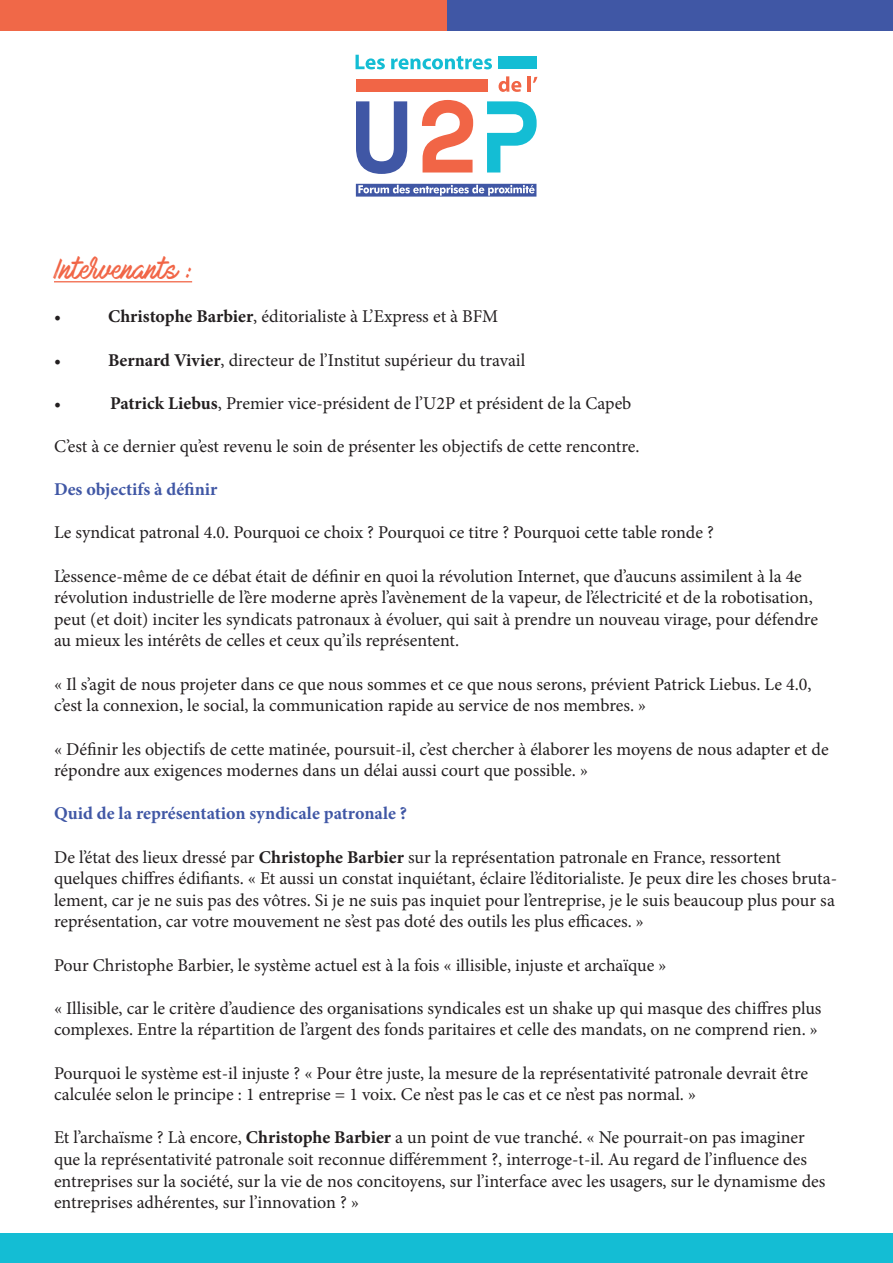
<style>
.page{position:relative;width:893px;height:1263px;background:#fff}
.page>*{position:absolute;margin:0;border:0;box-sizing:border-box;transform-origin:0 0}
.t1{font:25.5px "Mark My Words";color:#f16546}
.t2{font:18px/21.6px "Minion Pro";color:#231f20}
.t3{font:700 18px "Minion Pro";color:#4057a5}
.s1{font-weight:700}
</style>
<div class="page">
<svg style="left:422px;top:100px;width:51px;height:72px"></svg>
<svg style="left:356px;top:101px;width:51px;height:73px"></svg>
<svg style="left:487px;top:101px;width:50px;height:71px"></svg>
<div style="left:498px;top:56px;width:39px;height:13px;background:#14bdd4"></div>
<div style="left:356px;top:79px;width:131px;height:13px;background:#f16546"></div>
<svg style="left:356px;top:55px;width:29px;height:14px"></svg>
<svg style="left:391px;top:56px;width:101px;height:13px"></svg>
<svg style="left:356px;top:184px;width:180px;height:13px;background:#7787be"></svg>
<svg style="left:499px;top:76px;width:22px;height:16px"></svg>
<hr style="left:528px;top:76px;width:3px;height:16px;background:#f16546">
<svg style="left:533px;top:77px;width:4px;height:6px"></svg>
<hr style="left:54px;top:281px;width:138px;height:1px;background:#f16546">
<div style="left:446px;top:0;width:447px;height:30px;background:#4057a5"></div>
<div style="left:0;top:0;width:446px;height:30px;background:#f06848"></div>
<div style="left:0;top:1233px;width:893px;height:30px;background:#14bdd4"></div>
<h1 class="t1" style="left:54px;top:255px;width:140px">Intervenants :</h1>
<p class="t2" style="left:54px;top:306px;width:9px">•</p>
<p class="t2" style="left:108px;top:306px;width:392px"><span class="s1">Christophe Barbier</span>, éditorialiste à L’Express et à BFM</p>
<p class="t2" style="left:54px;top:349px;width:9px">•</p>
<p class="t2" style="left:108px;top:349px;width:419px"><span class="s1">Bernard Vivier</span>, directeur de l’Institut supérieur du travail</p>
<p class="t2" style="left:54px;top:392px;width:9px">•</p>
<p class="t2" style="left:110px;top:392px;width:523px"><span class="s1">Patrick Liebus</span>, Premier vice-président de l’U2P et président de la Capeb</p>
<p class="t2" style="left:54px;top:436px;width:587px">C’est à ce dernier qu’est revenu le soin de présenter les objectifs de cette rencontre.</p>
<p class="t3" style="left:54px;top:477px;width:165px">Des objectifs à définir</p>
<p class="t2" style="left:54px;top:522px;width:661px">Le syndicat patronal 4.0. Pourquoi ce choix ? Pourquoi ce titre ? Pourquoi cette table ronde ?</p>
<p class="t2" style="left:54px;top:565px;width:765px">L’essence-même de ce débat était de définir en quoi la révolution Internet, que d’aucuns assimilent à la 4e révolution industrielle de l’ère moderne après l’avènement de la vapeur, de l’électricité et de la robotisation, peut (et doit) inciter les syndicats patronaux à évoluer, qui sait à prendre un nouveau virage, pour défendre au mieux les intérêts de celles et ceux qu’ils représentent.</p>
<p class="t2" style="left:54px;top:673px;width:759px">« Il s’agit de nous projeter dans ce que nous sommes et ce que nous serons, prévient Patrick Liebus. Le 4.0, c’est la connexion, le social, la communication rapide au service de nos membres. »</p>
<p class="t2" style="left:54px;top:738px;width:776px">« Définir les objectifs de cette matinée, poursuit-il, c’est chercher à élaborer les moyens de nous adapter et de répondre aux exigences modernes dans un délai aussi court que possible. »</p>
<p class="t3" style="left:54px;top:801px;width:355px">Quid de la représentation syndicale patronale ?</p>
<p class="t2" style="left:54px;top:846px;width:785px">De l’état des lieux dressé par <span class="s1">Christophe Barbier</span> sur la représentation patronale en France, ressortent quelques chiffres édifiants. « Et aussi un constat inquiétant, éclaire l’éditorialiste. Je peux dire les choses bruta&shy;lement, car je ne suis pas des vôtres. Si je ne suis pas inquiet pour l’entreprise, je le suis beaucoup plus pour sa représentation, car votre mouvement ne s’est pas doté des outils les plus efficaces. »</p>
<p class="t2" style="left:54px;top:954px;width:614px">Pour Christophe Barbier, le système actuel est à la fois « illisible, injuste et archaïque »</p>
<p class="t2" style="left:54px;top:997px;width:769px">« Illisible, car le critère d’audience des organisations syndicales est un shake up qui masque des chiffres plus complexes. Entre la répartition de l’argent des fonds paritaires et celle des mandats, on ne comprend rien. »</p>
<p class="t2" style="left:54px;top:1062px;width:756px">Pourquoi le système est-il injuste ? « Pour être juste, la mesure de la représentativité patronale devrait être calculée selon le principe : 1 entreprise = 1 voix. Ce n’est pas le cas et ce n’est pas normal. »</p>
<p class="t2" style="left:54px;top:1127px;width:773px">Et l’archaïsme ? Là encore, <span class="s1">Christophe Barbier</span> a un point de vue tranché. « Ne pourrait-on pas imaginer que la représentativité patronale soit reconnue différemment ?, interroge-t-il. Au regard de l’influence des entreprises sur la société, sur la vie de nos concitoyens, sur l’interface avec les usagers, sur le dynamisme des entreprises adhérentes, sur l’innovation ? »</p>
</div>
